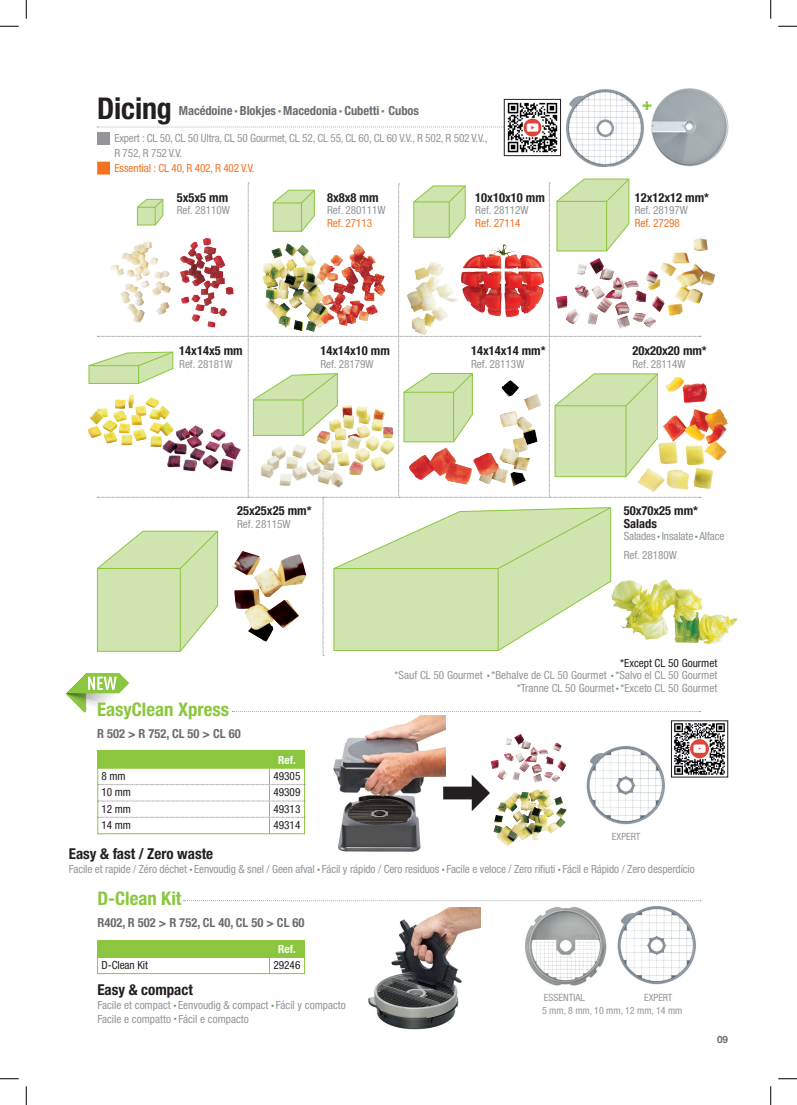
<style>
.page{position:relative;width:797px;height:1105px;background:#fff}
.page>*{position:absolute;margin:0;border:0;box-sizing:border-box;transform-origin:0 0}
.t1{font:700 condensed 30px "Helvetica Neue LT Com";letter-spacing:-.005em;color:#231f20}
.t2{font:700 condensed 18.75px "Helvetica Neue LT Com";color:#8bc63e}
.t3{font:700 condensed 17.5px "Helvetica Neue";color:#8bc63e}
.t4{font:700 condensed 15px "Helvetica Neue LT Com";color:#231f20}
.t5{font:700 condensed 12.5px/12.5px "Helvetica Neue LT Com";color:#231f20}
.t6{font:700 condensed 12.5px "Helvetica Neue LT Com";letter-spacing:-.005em;color:#6c6d70}
.t7{font:condensed 11.25px/12.5px "Helvetica Neue LT Com";letter-spacing:-.005em;color:#939598}
.t8{font:condensed 11.25px "Helvetica Neue LT Com";letter-spacing:-.005em;color:#f47321}
.t9{font:condensed 11.25px/16.2px "Helvetica Neue LT Com";color:#231f20}
.t10{font:700 condensed 11.25px "Helvetica Neue LT Com";color:#fff}
.t11{font:condensed 10px "Helvetica Neue LT Com";color:#939598}
.t12{font:700 10px "Helvetica Neue";color:#6c6d70}
.s1{font-weight:400;font-size:7.5px;color:#57a549}
.s2{font-size:6.25px;color:#57a549}
.s3{color:#231f20}
</style>
<div class="page">
<img style="left:525px;top:907px;width:82px;height:78px">
<img style="left:617px;top:906px;width:79px;height:79px">
<img style="left:491px;top:734px;width:75px;height:49px">
<img style="left:493px;top:789px;width:74px;height:57px">
<img style="left:586px;top:746px;width:79px;height:78px">
<svg style="left:66px;top:673px;width:63px;height:40px"></svg>
<img style="left:701px;top:598px;width:37px;height:47px">
<img style="left:701px;top:238px;width:15px;height:62px">
<svg style="left:97px;top:127px;width:407px;height:1px"></svg>
<img style="left:566px;top:89px;width:78px;height:38px">
<img style="left:566px;top:127px;width:163px;height:40px">
<img style="left:651px;top:88px;width:78px;height:39px">
<img style="left:649px;top:127px;width:1px;height:39px">
<div style="left:97px;top:132px;width:13px;height:12px;background:#939598"></div>
<div style="left:97px;top:162px;width:13px;height:13px;background:#f47321"></div>
<img style="left:701px;top:383px;width:27px;height:78px">
<img style="left:701px;top:441px;width:12px;height:48px">
<svg style="left:89px;top:178px;width:612px;height:478px"></svg>
<svg style="left:183px;top:900px;width:518px;height:1px"></svg>
<div style="left:97px;top:940px;width:208px;height:17px;background:#8bc63e"></div>
<div style="left:97px;top:957px;width:208px;height:17px;border:1px solid #8bc63e"></div>
<svg style="left:269px;top:957px;width:1px;height:16px"></svg>
<img style="left:333px;top:715px;width:112px;height:137px">
<img style="left:368px;top:907px;width:112px;height:123px">
<div style="left:97px;top:751px;width:208px;height:17px;background:#8bc63e"></div>
<div style="left:98px;top:768px;width:207px;height:66px;border:1px solid #8bc63e"></div>
<hr style="left:269px;top:768px;width:1px;height:66px;background:#8bc63e">
<svg style="left:98px;top:784px;width:207px;height:1px"></svg>
<svg style="left:98px;top:801px;width:207px;height:1px"></svg>
<svg style="left:98px;top:817px;width:207px;height:1px"></svg>
<svg style="left:232px;top:711px;width:468px;height:1px"></svg>
<svg style="left:443px;top:775px;width:47px;height:36px"></svg>
<img style="left:507px;top:102px;width:51px;height:51px">
<div style="left:504px;top:99px;width:56px;height:57px;border:1px solid #231f20"></div>
<img style="left:674px;top:723px;width:51px;height:52px">
<div style="left:671px;top:721px;width:57px;height:56px;border:1px solid #231f20"></div>
<svg style="left:0;top:25px;width:19px;height:2px"></svg>
<svg style="left:778px;top:25px;width:19px;height:2px"></svg>
<svg style="left:0;top:1078px;width:19px;height:1px"></svg>
<svg style="left:778px;top:1078px;width:19px;height:1px"></svg>
<svg style="left:25px;top:0;width:2px;height:19px"></svg>
<svg style="left:25px;top:1086px;width:2px;height:19px"></svg>
<svg style="left:770px;top:0;width:1px;height:19px"></svg>
<svg style="left:770px;top:1086px;width:1px;height:19px"></svg>
<h1 class="t1" style="left:97px;top:90px;width:76px">Dicing</h1>
<p class="t6" style="left:179px;top:103px;width:242px">Macédoine <span class="s1">•</span> Blokjes <span class="s1">•</span> Macedonia <span class="s1">•</span> Cubetti <span class="s1">•</span> Cubos</p>
<p class="t7" style="left:114px;top:131px;width:374px;line-height:15px">Expert : CL 50, CL 50 Ultra, CL 50 Gourmet, CL 52, CL 55, CL 60, CL 60 V.V., R 502, R 502 V.V.,<br>R 752, R 752 V.V.</p>
<p class="t8" style="left:114px;top:162px;width:141px">Essential : CL 40, R 402, R 402 V.V.</p>
<h3 class="t3" style="left:641px;top:89px;width:12px">+</h3>
<p class="t5" style="left:177px;top:191px;width:53px">5x5x5 mm</p>
<p class="t7" style="left:177px;top:204px;width:55px">Ref. 28110W</p>
<p class="t5" style="left:327px;top:191px;width:53px">8x8x8 mm</p>
<p class="t7" style="left:327px;top:204px;width:60px">Ref. 280111W</p>
<p class="t8" style="left:327px;top:216px;width:47px">Ref. 27113</p>
<p class="t5" style="left:475px;top:191px;width:71px">10x10x10 mm</p>
<p class="t7" style="left:475px;top:204px;width:55px">Ref. 28112W</p>
<p class="t8" style="left:475px;top:216px;width:47px">Ref. 27114</p>
<p class="t5" style="left:634px;top:191px;width:76px">12x12x12 mm*</p>
<p class="t7" style="left:634px;top:204px;width:55px">Ref. 28197W</p>
<p class="t8" style="left:634px;top:216px;width:47px">Ref. 27298</p>
<p class="t5" style="left:179px;top:344px;width:65px">14x14x5 mm</p>
<p class="t7" style="left:179px;top:357px;width:55px">Ref. 28181W</p>
<p class="t5" style="left:320px;top:345px;width:71px">14x14x10 mm</p>
<p class="t7" style="left:320px;top:357px;width:55px">Ref. 28179W</p>
<p class="t5" style="left:471px;top:344px;width:76px">14x14x14 mm*</p>
<p class="t7" style="left:471px;top:357px;width:55px">Ref. 28113W</p>
<p class="t5" style="left:632px;top:345px;width:76px">20x20x20 mm*</p>
<p class="t7" style="left:632px;top:357px;width:55px">Ref. 28114W</p>
<p class="t5" style="left:237px;top:505px;width:76px">25x25x25 mm*</p>
<p class="t7" style="left:237px;top:517px;width:55px">Ref. 28115W</p>
<p class="t5" style="left:623px;top:505px;width:76px">50x70x25 mm*<br>Salads</p>
<p class="t7" style="left:623px;top:527px;width:102px;line-height:18.8px">Salades <span class="s2">•</span> Insalate <span class="s2">•</span> Alface<br>Ref. 28180W</p>
<h2 class="t2" style="left:97px;top:698px;width:133px">EasyClean Xpress</h2>
<p class="t6" style="left:97px;top:726px;width:145px">R 502 &gt; R 752, CL 50 &gt; CL 60</p>
<p class="t9" style="left:102px;top:768px;width:31px">8 mm<br>10 mm<br>12 mm<br>14 mm</p>
<p class="t10" style="left:278px;top:753px;width:19px">Ref.</p>
<p class="t9" style="left:273px;top:768px;width:28px;text-align:justify">49305<br>49309<br>49313<br>49314</p>
<p class="t7" style="left:394px;top:656px;width:324px;text-align:right"><span class="s3">*Except CL 50 Gourmet<br></span>*Sauf CL 50 Gourmet <span class="s2">•</span> *Behalve de CL 50 Gourmet <span class="s2">•</span> *Salvo el CL 50 Gourmet *Tranne CL 50 Gourmet <span class="s2">•</span> *Exceto CL 50 Gourmet</p>
<p class="t11" style="left:612px;top:831px;width:30px">EXPERT</p>
<h3 class="t4" style="left:69px;top:845px;width:146px">Easy &amp; fast / Zero waste</h3>
<p class="t7" style="left:69px;top:862px;width:627px">Facile et rapide / Zéro déchet <span class="s2">•</span> Eenvoudig &amp; snel / Geen afval <span class="s2">•</span> Fácil y rápido / Cero residuos <span class="s2">•</span> Facile e veloce / Zero rifiuti <span class="s2">•</span> Fácil e Rápido / Zero desperdício</p>
<h2 class="t2" style="left:97px;top:887px;width:85px">D-Clean Kit</h2>
<p class="t6" style="left:97px;top:915px;width:208px">R402, R 502 &gt; R 752, CL 40, CL 50 &gt; CL 60</p>
<p class="t9" style="left:102px;top:957px;width:48px">D-Clean Kit</p>
<p class="t10" style="left:278px;top:942px;width:19px">Ref.</p>
<p class="t9" style="left:273px;top:957px;width:28px">29246</p>
<h3 class="t4" style="left:97px;top:981px;width:97px">Easy &amp; compact</h3>
<p class="t7" style="left:97px;top:998px;width:250px;line-height:13.8px">Facile et compact <span class="s2">•</span> Eenvoudig &amp; compact <span class="s2">•</span> Fácil y compacto<br>Facile e compatto <span class="s2">•</span> Fácil e compacto</p>
<p class="t11" style="left:544px;top:991px;width:42px">ESSENTIAL</p>
<p class="t11" style="left:644px;top:991px;width:30px">EXPERT</p>
<p class="t11" style="left:542px;top:1005px;width:142px">5 mm, 8 mm, 10 mm, 12 mm, 14 mm</p>
<p class="t12" style="left:717px;top:1032px;width:13px">09</p>
</div>
